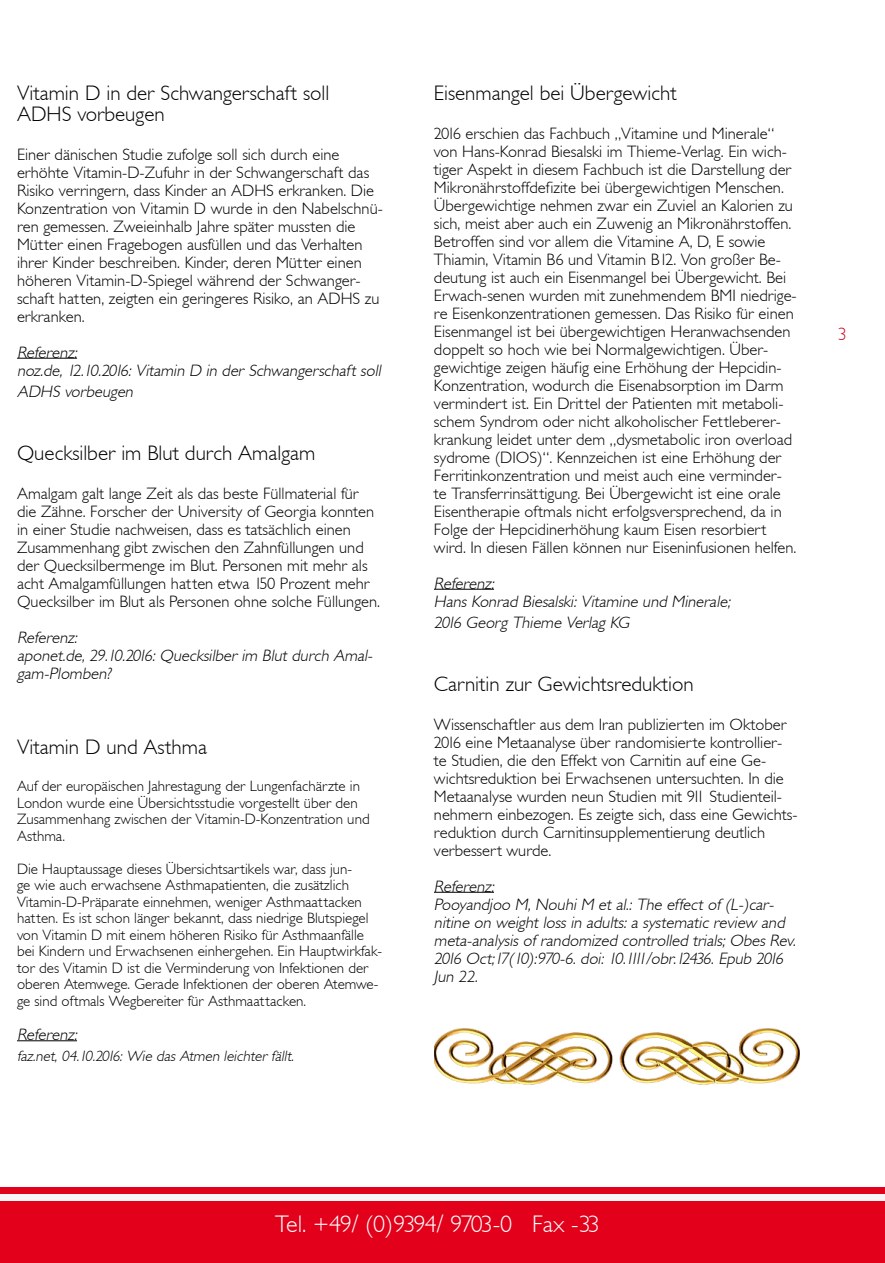
<style>
.page{position:relative;width:885px;height:1263px;background:#fff}
.page>*{position:absolute;margin:0;border:0;box-sizing:border-box;transform-origin:0 0}
.t1{font:24px "Garrison Light Sans";letter-spacing:-.065em;color:#fff}
.t2{font:21px/21px "Garrison Light Sans";color:#000}
.t3{font:18px "Garrison Light Sans";color:#cd071e}
.t4{font:16.5px/18px "Garrison Light Sans";color:#000}
.t5{font:italic 16.5px/18px "Garrison Light Sans";color:#000}
.t6{font:15px/16.5px "Garrison Light Sans";color:#000}
.t7{font:italic 15px "Garrison Light Sans";color:#000}
</style>
<div class="page">
<div style="left:0;top:1188px;width:884px;height:75px;background:#e2001a"></div>
<div style="left:0;top:1194px;width:884px;height:7px;background:#f6f6f6"></div>
<hr style="left:434px;top:589px;width:60px;height:1px;background:#000">
<hr style="left:434px;top:892px;width:60px;height:1px;background:#000">
<hr style="left:17px;top:358px;width:60px;height:1px;background:#000">
<hr style="left:17px;top:1040px;width:60px;height:1px;background:#000">
<img style="left:434px;top:1028px;width:365px;height:57px">
<p class="t2" style="left:17px;top:82px;width:314px">Vitamin D in der Schwangerschaft soll<br>ADHS vorbeugen</p>
<p class="t4" style="left:17px;top:145px;width:367px">Einer dänischen Studie zufolge soll sich durch eine erhöhte Vitamin-D-Zufuhr in der Schwangerschaft das Risiko verringern, dass Kinder an ADHS erkranken. Die Konzentration von Vitamin D wurde in den Nabelschnü&shy;ren gemessen. Zweieinhalb Jahre später mussten die Mütter einen Fragebogen ausfüllen und das Verhalten ihrer Kinder beschreiben. Kinder, deren Mütter einen höheren Vitamin-D-Spiegel während der Schwanger&shy;schaft hatten, zeigten ein geringeres Risiko, an ADHS zu erkranken.</p>
<p class="t5" style="left:17px;top:343px;width:368px">Referenz:<br>noz.de, 12.10.2016: Vitamin D in der Schwangerschaft soll</p>
<p class="t5" style="left:17px;top:382px;width:121px">ADHS vorbeugen</p>
<p class="t2" style="left:17px;top:442px;width:300px">Quecksilber im Blut durch Amalgam</p>
<p class="t4" style="left:17px;top:484px;width:364px">Amalgam galt lange Zeit als das beste Füllmaterial für die Zähne. Forscher der University of Georgia konnten in einer Studie nachweisen, dass es tatsächlich einen Zusammenhang gibt zwischen den Zahnfüllungen und der Quecksilbermenge im Blut. Personen mit mehr als acht Amalgamfüllungen hatten etwa 150 Prozent mehr Quecksilber im Blut als Personen ohne solche Füllungen.</p>
<p class="t5" style="left:17px;top:628px;width:360px">Referenz:<br>aponet.de, 29.10.2016: Quecksilber im Blut durch Amal&shy;gam-Plomben?</p>
<p class="t2" style="left:17px;top:736px;width:191px">Vitamin D und Asthma</p>
<p class="t6" style="left:17px;top:778px;width:354px">Auf der europäischen Jahrestagung der Lungenfachärzte in London wurde eine Übersichtsstudie vorgestellt über den Zusammenhang zwischen der Vitamin-D-Konzentration und Asthma.</p>
<p class="t6" style="left:17px;top:860px;width:366px">Die Hauptaussage dieses Übersichtsartikels war, dass jun-<br>ge wie auch erwachsene Asthmapatienten, die zusätzlich Vitamin-D-Präparate einnehmen, weniger Asthmaattacken hatten. Es ist schon länger bekannt, dass niedrige Blutspiegel von Vitamin D mit einem höheren Risiko für Asthmaanfälle bei Kindern und Erwachsenen einhergehen. Ein Hauptwirkfak&shy;tor des Vitamin D ist die Verminderung von Infektionen der oberen Atemwege. Gerade Infektionen der oberen Atemwe&shy;ge sind oftmals Wegbereiter für Asthmaattacken.</p>
<p class="t5" style="left:17px;top:1026px;width:65px">Referenz:</p>
<p class="t7" style="left:17px;top:1048px;width:281px">faz.net, 04.10.2016: Wie das Atmen leichter fällt.</p>
<p class="t2" style="left:434px;top:82px;width:244px">Eisenmangel bei Übergewicht</p>
<p class="t4" style="left:434px;top:124px;width:364px">2016 erschien das Fachbuch „Vitamine und Minerale“ von Hans-Konrad Biesalski im Thieme-Verlag. Ein wich&shy;tiger Aspekt in diesem Fachbuch ist die Darstellung der Mikronährstoffdefizite bei übergewichtigen Menschen.<br>Übergewichtige nehmen zwar ein Zuviel an Kalorien zu sich, meist aber auch ein Zuwenig an Mikronährstoffen.<br>Betroffen sind vor allem die Vitamine A, D, E sowie Thiamin, Vitamin B6 und Vitamin B12. Von großer Be&shy;deutung ist auch ein Eisenmangel bei Übergewicht. Bei Erwach-senen wurden mit zunehmendem BMI niedrige&shy;re Eisenkonzentrationen gemessen. Das Risiko für einen Eisenmangel ist bei übergewichtigen Heranwachsenden doppelt so hoch wie bei Normalgewichtigen. Über&shy;gewichtige zeigen häufig eine Erhöhung der Hepcidin-Konzentration, wodurch die Eisenabsorption im Darm vermindert ist. Ein Drittel der Patienten mit metaboli&shy;schem Syndrom oder nicht alkoholischer Fettleberer&shy;krankung leidet unter dem „dysmetabolic iron overload sydrome (DIOS)“. Kennzeichen ist eine Erhöhung der Ferritinkonzentration und meist auch eine verminder&shy;te Transferrinsättigung. Bei Übergewicht ist eine orale Eisentherapie oftmals nicht erfolgsversprechend, da in Folge der Hepcidinerhöhung kaum Eisen resorbiert wird. In diesen Fällen können nur Eiseninfusionen helfen.</p>
<p class="t5" style="left:434px;top:574px;width:301px">Referenz:<br>Hans Konrad Biesalski: Vitamine und Minerale;</p>
<p class="t5" style="left:434px;top:613px;width:200px">2016 Georg Thieme Verlag KG</p>
<p class="t2" style="left:434px;top:673px;width:261px">Carnitin zur Gewichtsreduktion</p>
<p class="t4" style="left:434px;top:715px;width:365px">Wissenschaftler aus dem Iran publizierten im Oktober 2016 eine Metaanalyse über randomisierte kontrollier&shy;te Studien, die den Effekt von Carnitin auf eine Ge&shy;wichtsreduktion bei Erwachsenen untersuchten. In die Metaanalyse wurden neun Studien mit 911 Studienteil&shy;nehmern einbezogen. Es zeigte sich, dass eine Gewichts&shy;reduktion durch Carnitinsupplementierung deutlich verbessert wurde.</p>
<p class="t5" style="left:434px;top:877px;width:366px">Referenz:<br>Pooyandjoo M, Nouhi M et al.: The effect of (L-)car&shy;nitine on weight loss in adults: a systematic review and meta-analysis of randomized controlled trials; Obes Rev.<br>2016 Oct;17(10) :970-6. doi: 10.1111/obr.12436. Epub 2016<br>Jun 22.</p>
<p class="t3" style="left:837px;top:324px;width:10px">3</p>
<h1 class="t1" style="left:275px;top:1211px;width:326px">Tel. +49/ (0)9394/ 9703-0 Fax -33</h1>
</div>
